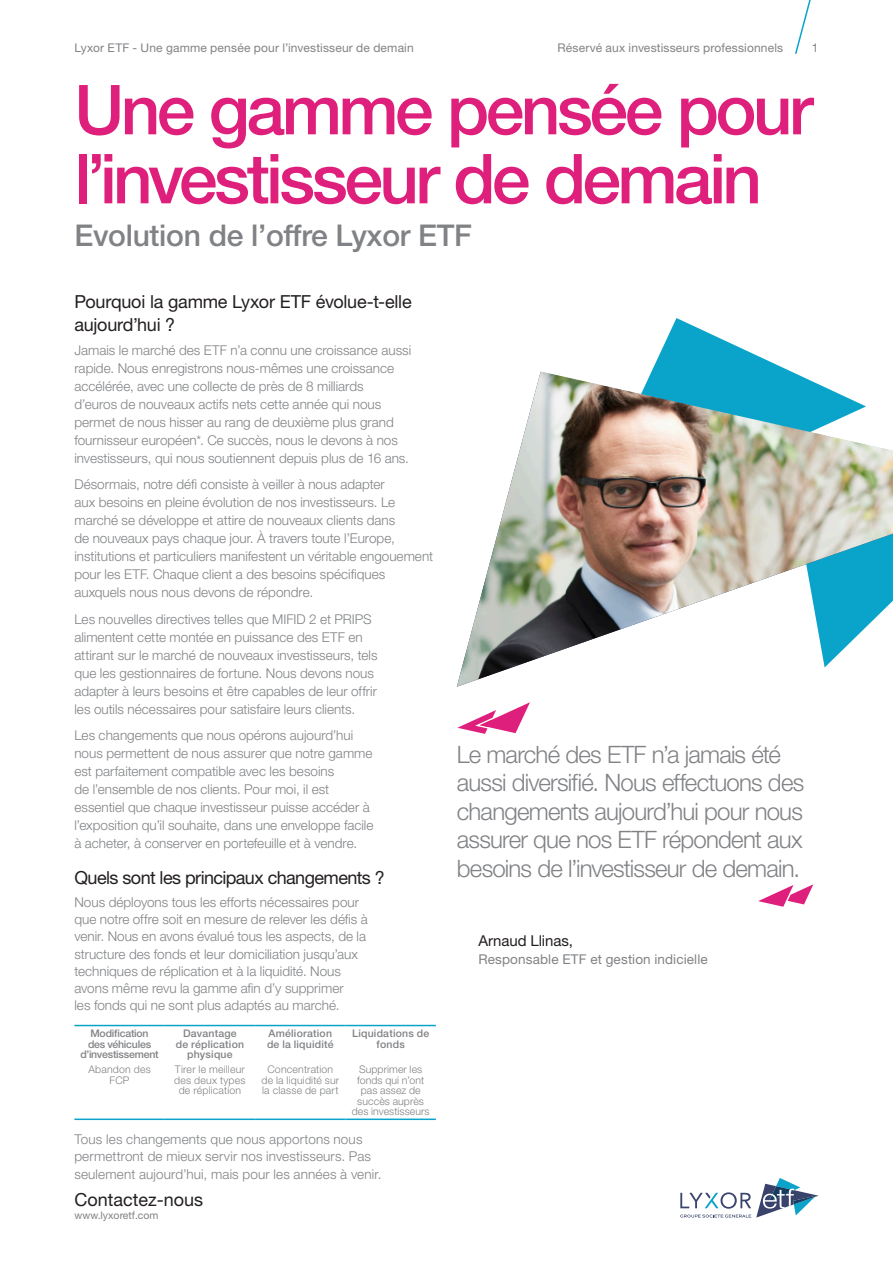
<style>
.page{position:relative;width:893px;height:1263px;background:#fff}
.page>*{position:absolute;margin:0;border:0;box-sizing:border-box;transform-origin:0 0}
.Intro_-_Conclusion_H{font:500 69px/69px "Helvetica Neue LT";letter-spacing:-.05em;color:#df1f7c}
.t1{font:500 30px "Helvetica Neue LT Pro";letter-spacing:-.01em;color:#808285}
.Pull_quote{font:300 24px/28.5px "Helvetica Neue LT Pro";letter-spacing:-.035em;color:#808285}
.Heading_2{font:18px/22.5px "Helvetica Neue LT";letter-spacing:-.015em;color:#231f20}
.Heading_2-2{font:18px "Helvetica Neue LT";letter-spacing:-.035em;color:#231f20}
.Heading_3{font:15px "Helvetica Neue LT Pro";letter-spacing:-.005em;color:#231f20}
.Body_-_9pt_12pt{font:300 13.5px/18px "Helvetica Neue LT Pro";color:#808285}
.Body_-_9pt_12pt-2{font:13.5px "Helvetica Neue LT Pro";letter-spacing:.01em;color:#808285}
.t2{font:12px "Helvetica Neue LT";letter-spacing:.015em;color:#808285}
.Table_name{font:300 10.5px/10.5px "Helvetica Neue LT Pro";letter-spacing:.015em;color:#808285;text-align:center}
.Table_name-2{font:500 10.5px/10.5px "Helvetica Neue LT Pro";letter-spacing:.02em;color:#808285;text-align:center}
.Table_name-3{font:500 10.5px/10.5px "Helvetica Neue LT Pro";letter-spacing:-.02em;color:#808285;text-align:center}
.t3{font:10.5px "Helvetica Neue LT";color:#808285}
</style>
<div class="page">
<svg style="left:680px;top:1178px;width:139px;height:39px"></svg>
<svg style="left:795px;top:0;width:16px;height:54px"></svg>
<svg style="left:652px;top:318px;width:138px;height:53px"></svg>
<img style="left:457px;top:371px;width:436px;height:316px">
<hr style="left:74px;top:1025px;width:91px;height:1px;background:#0aa3ca">
<hr style="left:165px;top:1025px;width:90px;height:1px;background:#0aa3ca">
<hr style="left:255px;top:1025px;width:90px;height:1px;background:#0aa3ca">
<hr style="left:345px;top:1025px;width:91px;height:1px;background:#0aa3ca">
<hr style="left:74px;top:1118px;width:91px;height:2px;background:#0aa3ca">
<hr style="left:165px;top:1118px;width:90px;height:2px;background:#0aa3ca">
<hr style="left:255px;top:1118px;width:90px;height:2px;background:#0aa3ca">
<hr style="left:345px;top:1118px;width:91px;height:2px;background:#0aa3ca">
<svg style="left:457px;top:702px;width:73px;height:32px"></svg>
<svg style="left:758px;top:884px;width:55px;height:23px"></svg>
<p class="t2" style="left:74px;top:41px;width:341px">Lyxor ETF - Une gamme pensée pour l’investisseur de demain</p>
<p class="t2" style="left:812px;top:41px;width:8px">1</p>
<p class="Intro_-_Conclusion_H" style="left:74px;top:75px;width:740px">Une gamme pensée pour l’investisseur de demain</p>
<p class="t1" style="left:74px;top:217px;width:399px">Evolution de l’offre Lyxor ETF</p>
<p class="t2" style="left:557px;top:41px;width:227px">Réservé aux investisseurs professionnels</p>
<p class="Heading_2" style="left:74px;top:290px;width:339px">Pourquoi la gamme Lyxor ETF évolue-t-elle aujourd’hui ?</p>
<p class="Body_-_9pt_12pt" style="left:74px;top:341px;width:338px">Jamais le marché des ETF n’a connu une croissance aussi rapide. Nous enregistrons nous-mêmes une croissance accélérée, avec une collecte de près de 8 milliards<br>d’euros de nouveaux actifs nets cette année qui nous permet de nous hisser au rang de deuxième plus grand fournisseur européen*. Ce succès, nous le devons à nos investisseurs, qui nous soutiennent depuis plus de 16 ans.</p>
<p class="Body_-_9pt_12pt" style="left:74px;top:475px;width:360px">Désormais, notre défi consiste à veiller à nous adapter<br>aux besoins en pleine évolution de nos investisseurs. Le marché se développe et attire de nouveaux clients dans<br>de nouveaux pays chaque jour. À travers toute l’Europe, institutions et particuliers manifestent un véritable engouement pour les ETF. Chaque client a des besoins spécifiques auxquels nous nous devons de répondre.</p>
<p class="Body_-_9pt_12pt" style="left:74px;top:610px;width:305px">Les nouvelles directives telles que MIFID 2 et PRIPS alimentent cette montée en puissance des ETF en attirant sur le marché de nouveaux investisseurs, tels que les gestionnaires de fortune. Nous devons nous adapter à leurs besoins et être capables de leur offrir les outils nécessaires pour satisfaire leurs clients.</p>
<p class="Body_-_9pt_12pt" style="left:74px;top:726px;width:301px">Les changements que nous opérons aujourd’hui nous permettent de nous assurer que notre gamme est parfaitement compatible avec les besoins<br>de l’ensemble de nos clients. Pour moi, il est essentiel que chaque investisseur puisse accéder à l’exposition qu’il souhaite, dans une enveloppe facile à acheter, à conserver en portefeuille et à vendre.</p>
<p class="Heading_2-2" style="left:74px;top:866px;width:312px">Quels sont les principaux changements ?</p>
<p class="Body_-_9pt_12pt" style="left:74px;top:893px;width:295px;line-height:17.2px">Nous déployons tous les efforts nécessaires pour que notre offre soit en mesure de relever les défis à venir. Nous en avons évalué tous les aspects, de la structure des fonds et leur domiciliation jusqu’aux techniques de réplication et à la liquidité. Nous avons même revu la gamme afin d’y supprimer<br>les fonds qui ne sont plus adaptés au marché.</p>
<p class="Table_name-3" style="left:81px;top:1028px;width:80px">Modification<br>des véhicules d’investissement</p>
<p class="Table_name" style="left:88px;top:1064px;width:64px">Abandon des<br>FCP</p>
<p class="Table_name-2" style="left:267px;top:1028px;width:68px;text-align:left">Amélioration de la liquidité</p>
<p class="Table_name" style="left:261px;top:1064px;width:79px">Concentration de la liquidité sur la classe de part</p>
<p class="Table_name-2" style="left:352px;top:1028px;width:79px">Liquidations de fonds</p>
<p class="Table_name" style="left:352px;top:1064px;width:79px">Supprimer les fonds qui n’ont pas assez de succès auprès des investisseurs</p>
<p class="Body_-_9pt_12pt" style="left:74px;top:1130px;width:309px;line-height:17.2px">Tous les changements que nous apportons nous permettront de mieux servir nos investisseurs. Pas seulement aujourd’hui, mais pour les années à venir.</p>
<p class="Table_name-2" style="left:176px;top:1028px;width:70px">Davantage de réplication physique</p>
<p class="Table_name" style="left:174px;top:1064px;width:73px">Tirer le meilleur des deux types de réplication</p>
<h3 class="Heading_2" style="left:74px;top:1188px;width:130px">Contactez-nous</h3>
<p class="t3" style="left:74px;top:1209px;width:86px">www.lyxoretf.com</p>
<p class="Pull_quote" style="left:457px;top:739px;width:349px">Le marché des ETF n’a jamais été aussi diversifié. Nous effectuons des changements aujourd’hui pour nous assurer que nos ETF répondent aux besoins de l’investisseur de demain.</p>
<p class="Heading_3" style="left:478px;top:931px;width:96px">Arnaud Llinas,</p>
<p class="Body_-_9pt_12pt-2" style="left:478px;top:950px;width:231px">Responsable ETF et gestion indicielle</p>
</div>
